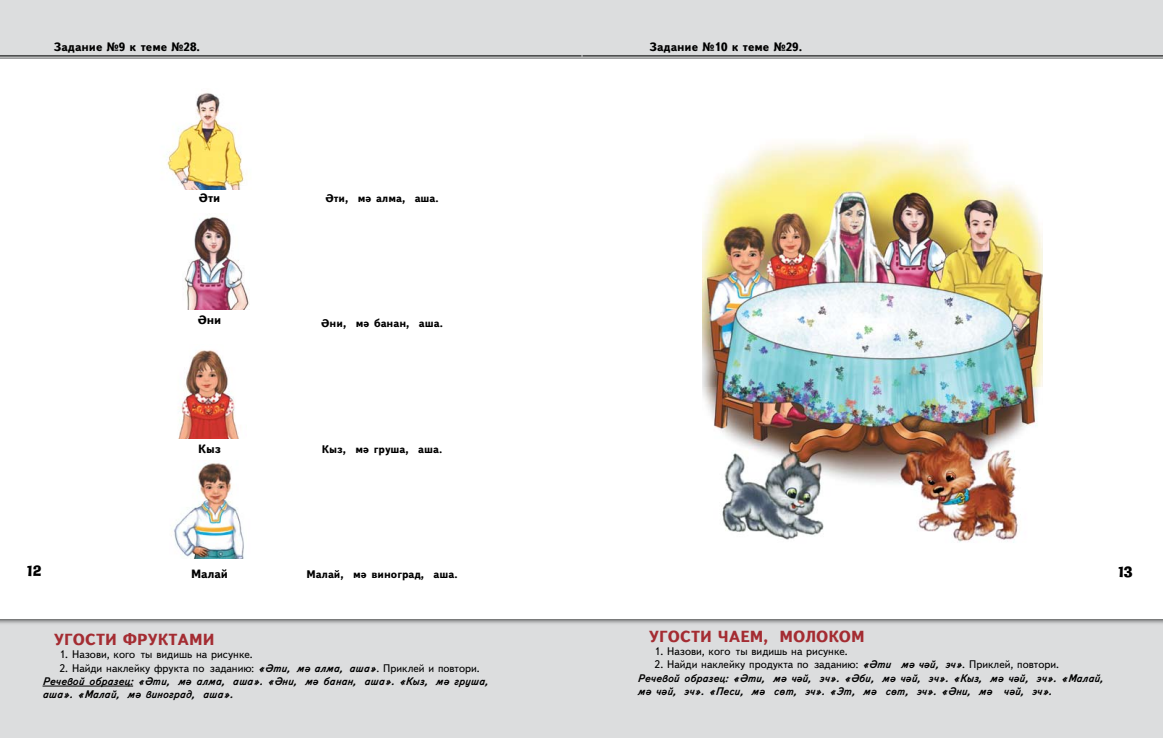
<style>
.page{position:relative;width:1163px;height:738px;background:#fff}
.page>*{position:absolute;margin:0;border:0;box-sizing:border-box;transform-origin:0 0}
.t1{font:700 16px "TT Text";color:#a42c32}
.t2{font:14px "TT Adlib";color:#000}
.t3{font:700 12px "TT Text";color:#000}
.t4{font:italic 700 11px/13.2px "TT Text";color:#000}
.t5{font:700 11px "TT Text";color:#000}
.t6{font:11px "TT Text";color:#000}
.s1{font-weight:400;font-style:normal}
</style>
<div class="page">
<div style="left:0;top:0;width:581px;height:60px;background:#dcddde"></div>
<div style="left:0;top:605px;width:581px;height:132px;background:#dcddde"></div>
<div style="left:0;top:54px;width:581px;height:574px;background:#000;opacity:.75"></div>
<div style="left:0;top:59px;width:581px;height:559px;background:#fff"></div>
<div style="left:581px;top:0;width:581px;height:60px;background:#dcddde"></div>
<div style="left:581px;top:605px;width:581px;height:132px;background:#dcddde"></div>
<div style="left:581px;top:54px;width:581px;height:574px;background:#000;opacity:.75"></div>
<div style="left:581px;top:59px;width:581px;height:559px;background:#fff"></div>
<img style="left:164px;top:92px;width:80px;height:98px">
<img style="left:184px;top:217px;width:66px;height:92px">
<img style="left:178px;top:350px;width:61px;height:88px">
<img style="left:171px;top:463px;width:73px;height:94px">
<hr style="left:43px;top:685px;width:90px;height:1px;background:#000">
<img style="left:702px;top:139px;width:339px;height:404px">
<p class="t3" style="left:54px;top:40px;width:148px">Задание №9 к теме №28.</p>
<p class="t3" style="left:199px;top:191px;width:23px">Әти</p>
<p class="t5" style="left:325px;top:192px;width:115px">Әти, мә алма, аша.</p>
<p class="t3" style="left:198px;top:312px;width:25px">Әни</p>
<p class="t5" style="left:321px;top:317px;width:123px">Әни, мә банан, аша.</p>
<p class="t3" style="left:198px;top:441px;width:24px">Кыз</p>
<p class="t5" style="left:322px;top:442px;width:122px">Кыз, мә груша, аша.</p>
<p class="t3" style="left:649px;top:40px;width:154px">Задание №10 к теме №29.</p>
<p class="t2" style="left:27px;top:562px;width:16px">12</p>
<p class="t2" style="left:1117px;top:563px;width:16px">13</p>
<p class="t3" style="left:191px;top:566px;width:39px">Малай</p>
<p class="t5" style="left:306px;top:567px;width:153px">Малай, мә виноград, аша.</p>
<h1 class="t1" style="left:54px;top:630px;width:31px">УГОСТИ</h1>
<h1 class="t1" style="left:123px;top:630px;width:93px">фруктами</h1>
<p class="t6" style="left:60px;top:648px;width:195px">1. Назови, кого ты видишь на рисунке.</p>
<p class="t4" style="left:43px;top:660px;width:446px;text-indent:17px"><span class="s1">2. Найди наклейку фрукта по заданию:</span> «Әти, мә алма, аша»<span class="s1">. Приклей и повтори.<br></span>Речевой образец: «Әти, мә алма, аша». «Әни, мә банан, аша». «Кыз, мә груша, аша». «Малай, мә виноград, аша».</p>
<h1 class="t1" style="left:648px;top:626px;width:31px">УГОСТИ</h1>
<h1 class="t1" style="left:717px;top:626px;width:12px">ЧАЕМ</h1>
<h1 class="t1" style="left:763px;top:626px;width:29px">, МОЛОКОМ</h1>
<p class="t6" style="left:654px;top:645px;width:195px">1. Назови, кого ты видишь на рисунке.</p>
<p class="t4" style="left:637px;top:657px;width:466px;text-indent:17px"><span class="s1">2. Найди наклейку продукта по заданию:</span> «Әти мә чәй, эч»<span class="s1">. Приклей, повтори.<br></span>Речевой образец: «Әти, мә чәй, эч». «Әби, мә чәй, эч». «Кыз, мә чәй, эч». «Малай, мә чәй, эч». «Песи, мә сөт, эч». «Эт, мә сөт, эч». «Әни, мә чәй, эч».</p>
</div>
